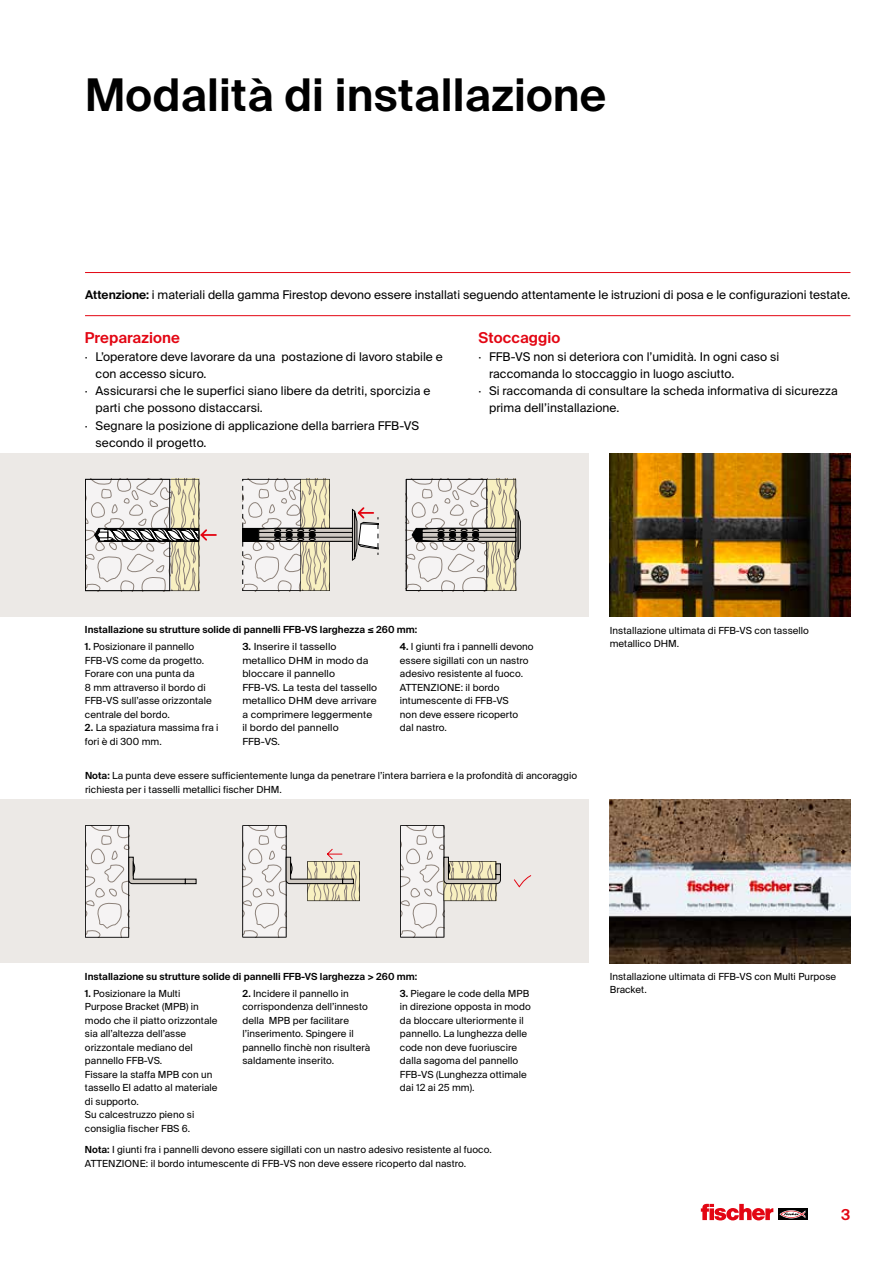
<style>
.page{position:relative;width:893px;height:1263px;background:#fff}
.page>*{position:absolute;margin:0;border:0;box-sizing:border-box;transform-origin:0 0}
.t1{font:600 45px "fischerstrong";letter-spacing:.005em;color:#000}
.t2{font:600 15px "fischerstrong";letter-spacing:.005em;color:#e30613}
.t3{font:12px "fischerstrong";letter-spacing:.005em;color:#000}
.t4{font:9.75px/13.5px "fischerstrong";letter-spacing:.005em;color:#000}
.t5{font:9.75px/13.5px "fischerstrong";letter-spacing:.005em;color:#000;scale:1.04 1}
.t6{font:600 9.75px "fischerstrong";letter-spacing:.005em;color:#000}
.s1{font-weight:600}
</style>
<div class="page">
<svg style="left:778px;top:1208px;width:29px;height:12px"></svg>
<svg style="left:779px;top:1210px;width:26px;height:8px"></svg>
<svg style="left:701px;top:1204px;width:72px;height:16px"></svg>
<img style="left:609px;top:453px;width:241px;height:164px">
<img style="left:609px;top:799px;width:241px;height:164px">
<div style="left:0;top:453px;width:588px;height:164px;background:#ece9e6"></div>
<div style="left:0;top:799px;width:588px;height:164px;background:#ece9e6"></div>
<svg style="left:85px;top:479px;width:132px;height:112px"></svg>
<div style="left:185px;top:879px;width:11px;height:5px;background:#cfc9c2"></div>
<div style="left:185px;top:879px;width:11px;height:5px;border:1px solid #000"></div>
<svg style="left:85px;top:825px;width:101px;height:112px"></svg>
<svg style="left:242px;top:825px;width:118px;height:112px"></svg>
<svg style="left:242px;top:479px;width:137px;height:112px"></svg>
<svg style="left:406px;top:479px;width:115px;height:112px"></svg>
<svg style="left:400px;top:825px;width:101px;height:112px"></svg>
<svg style="left:514px;top:875px;width:18px;height:13px"></svg>
<hr style="left:85px;top:272px;width:765px;height:1px;background:#e30613">
<hr style="left:85px;top:315px;width:765px;height:1px;background:#e30613">
<h1 class="t1" style="left:85px;top:70px;width:523px">Modalità di installazione</h1>
<p class="t3" style="left:85px;top:288px;width:767px"><span class="s1">Attenzione:</span> i materiali della gamma Firestop devono essere installati seguendo attentamente le istruzioni di posa e le configurazioni testate.</p>
<h2 class="t2" style="left:85px;top:329px;width:96px">Preparazione</h2>
<p class="t3" style="left:85px;top:349px;width:359px">· L’operatore deve lavorare da una postazione di lavoro stabile e</p>
<p class="t3" style="left:96px;top:367px;width:112px">con accesso sicuro.</p>
<p class="t3" style="left:85px;top:384px;width:347px">· Assicurarsi che le superfici siano libere da detriti, sporcizia e</p>
<p class="t3" style="left:96px;top:401px;width:169px">parti che possono distaccarsi.</p>
<p class="t3" style="left:85px;top:418px;width:336px">· Segnare la posizione di applicazione della barriera FFB-VS</p>
<p class="t3" style="left:96px;top:436px;width:112px">secondo il progetto.</p>
<h2 class="t2" style="left:478px;top:329px;width:83px">Stoccaggio</h2>
<p class="t3" style="left:478px;top:349px;width:303px">· FFB-VS non si deteriora con l’umidità. In ogni caso si</p>
<p class="t3" style="left:489px;top:367px;width:247px">raccomanda lo stoccaggio in luogo asciutto.</p>
<p class="t3" style="left:478px;top:384px;width:361px">· Si raccomanda di consultare la scheda informativa di sicurezza</p>
<p class="t3" style="left:489px;top:401px;width:132px">prima dell’installazione.</p>
<p class="t6" style="left:85px;top:624px;width:334px">Installazione su strutture solide di pannelli FFB-VS larghezza ≤ 260 mm:</p>
<p class="t5" style="left:242px;top:640px;width:131px"><span class="s1">3.</span> Inserire il tassello metallico DHM in modo da bloccare il pannello<br>FFB-VS. La testa del tassello metallico DHM deve arrivare a comprimere leggermente il bordo del pannello<br>FFB-VS.</p>
<p class="t4" style="left:85px;top:640px;width:128px"><span class="s1">1.</span> Posizionare il pannello<br>FFB-VS come da progetto.<br>Forare con una punta da<br>8 mm attraverso il bordo di<br>FFB-VS sull’asse orizzontale centrale del bordo.</p>
<p class="t4" style="left:85px;top:721px;width:135px"><span class="s1">2.</span> La spaziatura massima fra i fori è di 300 mm.</p>
<p class="t4" style="left:400px;top:640px;width:135px"><span class="s1">4.</span> I giunti fra i pannelli devono essere sigillati con un nastro adesivo resistente al fuoco.<br>ATTENZIONE: il bordo intumescente di FFB-VS<br>non deve essere ricoperto dal nastro.</p>
<p class="t4" style="left:85px;top:769px;width:494px"><span class="s1">Nota:</span> La punta deve essere sufficientemente lunga da penetrare l’intera barriera e la profondità di ancoraggio richiesta per i tasselli metallici fischer DHM.</p>
<p class="t4" style="left:610px;top:624px;width:201px">Installazione ultimata di FFB-VS con tassello metallico DHM.</p>
<p class="t6" style="left:85px;top:970px;width:334px">Installazione su strutture solide di pannelli FFB-VS larghezza &gt; 260 mm:</p>
<p class="t4" style="left:85px;top:987px;width:134px"><span class="s1">1.</span> Posizionare la Multi<br>Purpose Bracket (MPB) in modo che il piatto orizzontale sia all’altezza dell’asse orizzontale mediano del pannello FFB-VS.<br>Fissare la staffa MPB con un tassello EI adatto al materiale di supporto.<br>Su calcestruzzo pieno si consiglia fischer FBS 6.</p>
<p class="t4" style="left:242px;top:987px;width:129px"><span class="s1">2.</span> Incidere il pannello in corrispondenza dell’innesto della MPB per facilitare l’inserimento. Spingere il pannello finchè non risulterà saldamente inserito.</p>
<p class="t4" style="left:400px;top:987px;width:132px"><span class="s1">3.</span> Piegare le code della MPB in direzione opposta in modo da bloccare ulteriormente il pannello. La lunghezza delle code non deve fuoriuscire dalla sagoma del pannello<br>FFB-VS (Lunghezza ottimale dai 12 ai 25 mm).</p>
<p class="t4" style="left:85px;top:1143px;width:408px"><span class="s1">Nota:</span> I giunti fra i pannelli devono essere sigillati con un nastro adesivo resistente al fuoco.<br>ATTENZIONE: il bordo intumescente di FFB-VS non deve essere ricoperto dal nastro.</p>
<p class="t4" style="left:610px;top:969px;width:228px">Installazione ultimata di FFB-VS con Multi Purpose<br>Bracket.</p>
<h2 class="t2" style="left:841px;top:1206px;width:11px">3</h2>
</div>
